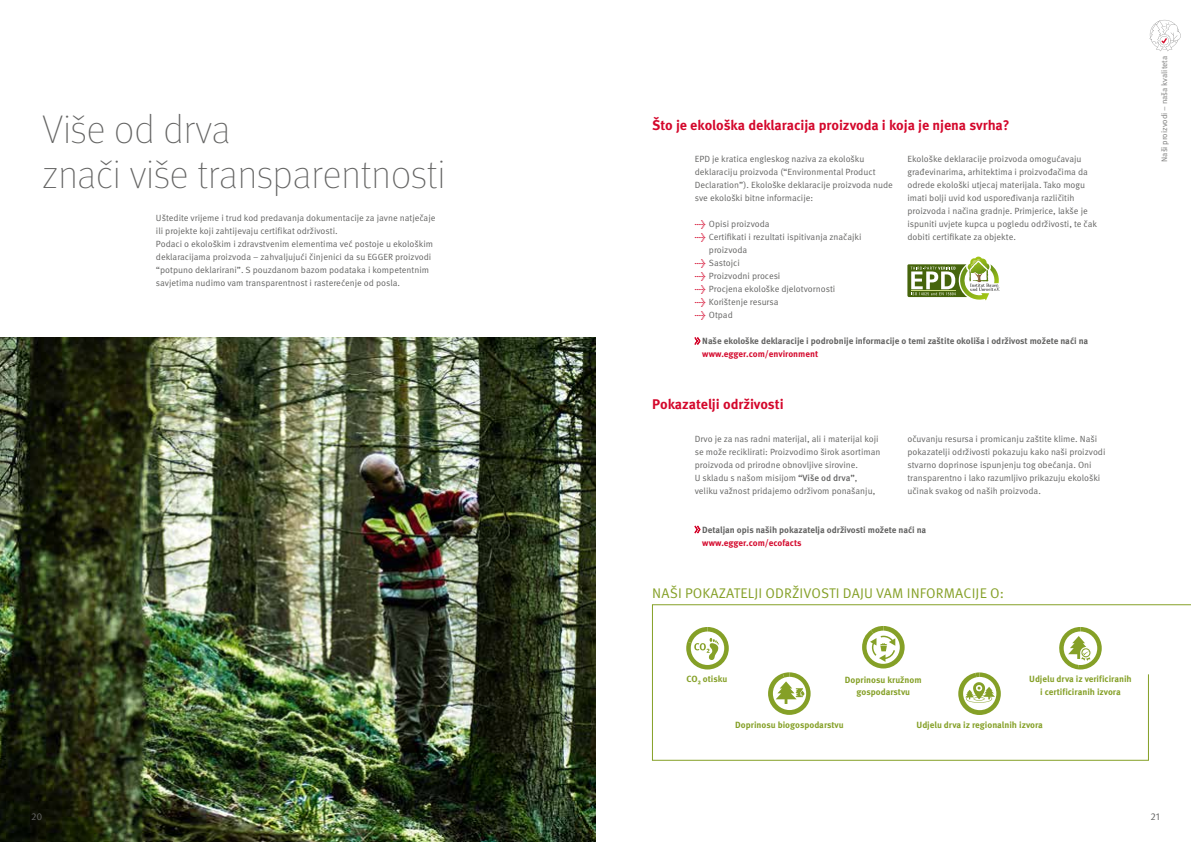
<style>
.page{position:relative;width:1191px;height:842px;background:#fff}
.page>*{position:absolute;margin:0;border:0;box-sizing:border-box;transform-origin:0 0}
.t1{font:100 40px/45.5px "Meta Pro";letter-spacing:-.005em;color:#636362}
.t2{font:700 14px "Meta Pro";letter-spacing:-.005em;color:#d4082c}
.t3{font:14px "Meta Pro";letter-spacing:.01em;color:#85a027}
.t4{font:10px "Meta Pro Norm";color:#636362}
.t5{font:9px/13px "Meta Pro Norm";color:#636362}
.t6{font:9px/13px "Meta Pro";color:#636362}
.t7{font:700 9px/13px "Meta Pro";color:#85a027;text-align:center}
.t8{font:700 9px "Meta Pro";letter-spacing:-.005em;color:#636362}
.t9{font:700 9px "Meta Pro";color:#d4082c}
.t10{font:8px "Meta Pro Norm";color:#7b7b7a}
.s1{font-family:"Meta Pro";font-weight:500;color:#d4082c}
.s2{font-family:"Meta Pro";font-weight:500}
</style>
<div class="page">
<svg style="left:1149px;top:20px;width:31px;height:31px"></svg>
<svg style="left:652px;top:604px;width:539px;height:157px"></svg>
<img style="left:0;top:338px;width:595px;height:504px">
<svg style="left:694px;top:526px;width:6px;height:7px"></svg>
<svg style="left:694px;top:337px;width:6px;height:8px"></svg>
<svg style="left:907px;top:258px;width:93px;height:42px"></svg>
<hr style="left:911px;top:291px;width:44px;height:1px;background:#cbdc83">
<h1 class="t1" style="left:43px;top:105px;width:405px">Više od drva<br>znači više transparentnosti</h1>
<p class="t6" style="left:156px;top:211px;width:281px">Uštedite vrijeme i trud kod predavanja dokumentacije za javne natječaje ili projekte koji zahtijevaju certifikat održivosti.<br>Podaci o ekološkim i zdravstvenim elementima već postoje u ekološkim deklaracijama proizvoda – zahvaljujući činjenici da su EGGER proizvodi “potpuno deklarirani”. S pouzdanom bazom podataka i kompetentnim savjetima nudimo vam transparentnost i rasterećenje od posla.</p>
<p class="t4" style="left:31px;top:809px;width:13px">20</p>
<h2 class="t2" style="left:652px;top:114px;width:359px">Što je ekološka deklaracija proizvoda i koja je njena svrha?</h2>
<p class="t5" style="left:694px;top:152px;width:200px">EPD je kratica engleskog naziva za ekološku deklaraciju proizvoda (“Environmental Product Declaration”). Ekološke deklaracije proizvoda nude sve ekološki bitne informacije:</p>
<p class="t5" style="left:694px;top:217px;width:76px"><span class="s1">→</span> Opisi proizvoda</p>
<p class="t5" style="left:709px;top:230px;width:154px;text-indent:-14px"><span class="s1">→</span> Certifikati i rezultati ispitivanja značajki proizvoda</p>
<p class="t5" style="left:694px;top:256px;width:47px"><span class="s1">→</span> Sastojci</p>
<p class="t5" style="left:694px;top:269px;width:87px"><span class="s1">→</span> Proizvodni procesi</p>
<p class="t5" style="left:694px;top:282px;width:142px"><span class="s1">→</span> Procjena ekološke djelotvornosti</p>
<p class="t5" style="left:694px;top:295px;width:85px"><span class="s1">→</span> Korištenje resursa</p>
<p class="t5" style="left:694px;top:308px;width:40px"><span class="s1">→</span> Otpad</p>
<p class="t5" style="left:907px;top:152px;width:191px">Ekološke deklaracije proizvoda omogućavaju građevinarima, arhitektima i proizvođačima da odrede ekološki utjecaj materijala. Tako mogu imati bolji uvid kod uspoređivanja različitih proizvoda i načina gradnje. Primjerice, lakše je ispuniti uvjete kupca u pogledu održivosti, te čak dobiti certifikate za objekte.</p>
<p class="t8" style="left:702px;top:334px;width:387px">Naše ekološke deklaracije i podrobnije informacije o temi zaštite okoliša i održivost možete naći na</p>
<p class="t9" style="left:702px;top:347px;width:117px">www.egger.com/environment</p>
<h2 class="t2" style="left:652px;top:394px;width:133px">Pokazatelji održivosti</h2>
<p class="t5" style="left:694px;top:432px;width:187px">Drvo je za nas radni materijal, ali i materijal koji se može reciklirati: Proizvodimo širok asortiman proizvoda od prirodne obnovljive sirovine.<br>U skladu s našom misijom <span class="s2">“Više od drva”</span>, veliku važnost pridajemo održivom ponašanju,</p>
<p class="t5" style="left:907px;top:432px;width:200px">očuvanju resursa i promicanju zaštite klime. Naši pokazatelji održivosti pokazuju kako naši proizvodi stvarno doprinose ispunjenju tog obećanja. Oni transparentno i lako razumljivo prikazuju ekološki učinak svakog od naših proizvoda.</p>
<p class="t8" style="left:702px;top:523px;width:225px">Detaljan opis naših pokazatelja održivosti možete naći na</p>
<p class="t9" style="left:702px;top:536px;width:101px">www.egger.com/ecofacts</p>
<h2 class="t3" style="left:652px;top:585px;width:353px">NAŠI POKAZATELJI ODRŽIVOSTI DAJU VAM INFORMACIJE O:</h2>
<p class="t10" style="left:1158px;top:162px;width:107px;rotate:-90deg">Naši proizvodi – naša kvaliteta</p>
<p class="t7" style="left:686px;top:672px;width:42px">CO₂ otisku</p>
<p class="t7" style="left:845px;top:673px;width:78px;line-height:12px">Doprinosu kružnom gospodarstvu</p>
<p class="t7" style="left:735px;top:718px;width:110px">Doprinosu biogospodarstvu</p>
<p class="t7" style="left:916px;top:718px;width:128px">Udjelu drva iz regionalnih izvora</p>
<p class="t7" style="left:1029px;top:672px;width:104px">Udjelu drva iz verificiranih i certificiranih izvora</p>
<p class="t4" style="left:1150px;top:809px;width:11px">21</p>
</div>
